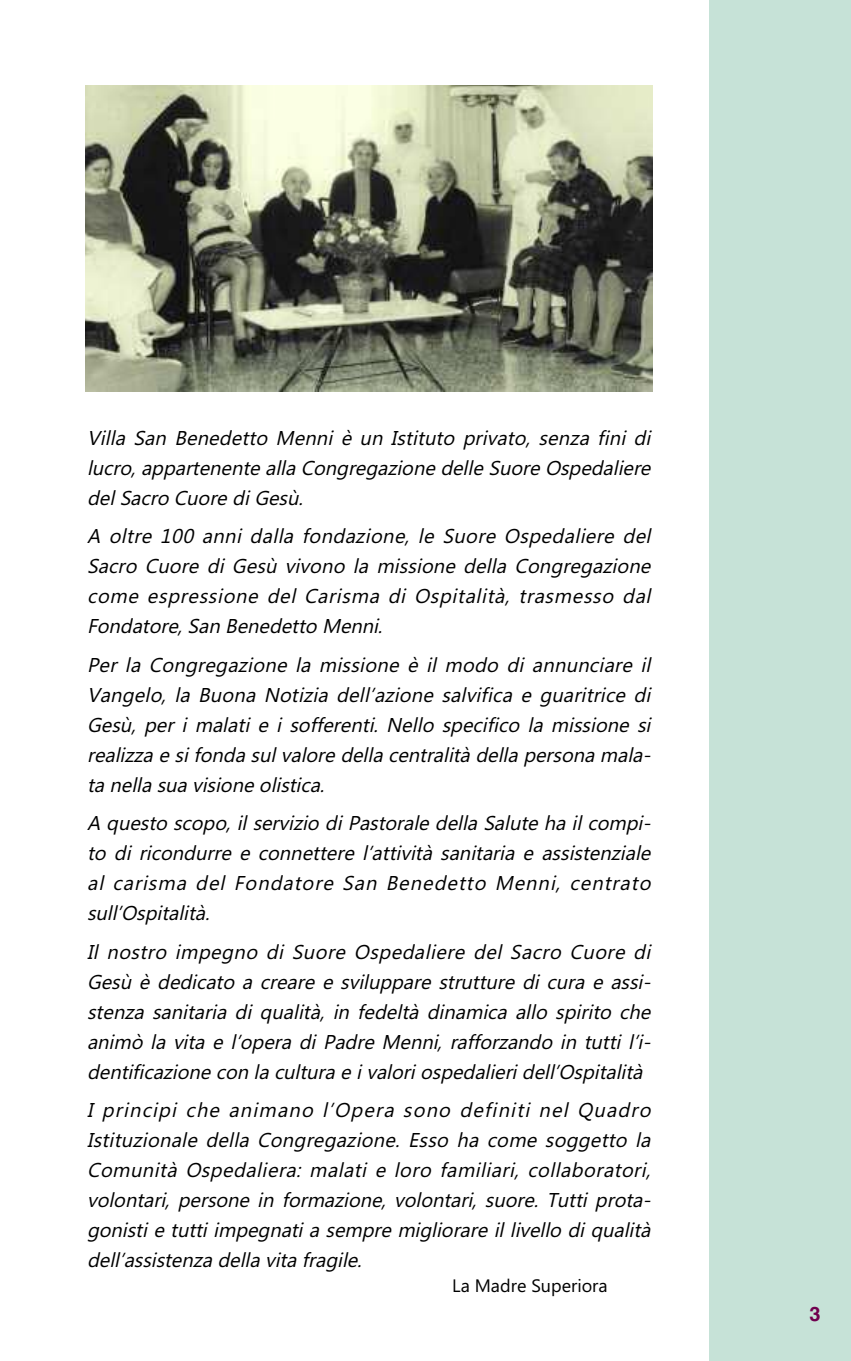
<style>
.page{position:relative;width:851px;height:1361px;background:#fff}
.page>*{position:absolute;margin:0;border:0;box-sizing:border-box;transform-origin:0 0}
.t1{font:italic 20px/30px "Segoe UI";color:#000;text-align:justify}
.t2{font:700 20px "Helvetica";color:#70004f}
.t3{font:18px "Segoe UI";color:#000}
</style>
<div class="page">
<div style="left:709px;top:0;width:141px;height:1361px;background:#c6e2d7"></div>
<img style="left:85px;top:85px;width:567px;height:306px">
<p class="t1" style="left:87px;top:423px;width:570px">Villa San Benedetto Menni è un Istituto privato, senza fini di lucro, appartenente alla Congregazione delle Suore Ospedaliere del Sacro Cuore di Gesù.</p>
<p class="t1" style="left:87px;top:521px;width:570px">A oltre 100 anni dalla fondazione, le Suore Ospedaliere del Sacro Cuore di Gesù vivono la missione della Congregazione come espressione del Carisma di Ospitalità, trasmesso dal Fondatore, San Benedetto Menni.</p>
<p class="t1" style="left:87px;top:650px;width:570px">Per la Congregazione la missione è il modo di annunciare il Vangelo, la Buona Notizia dell’azione salvifica e guaritrice di Gesù, per i malati e i sofferenti. Nello specifico la missione si realizza e si fonda sul valore della centralità della persona mala&shy;ta nella sua visione olistica.</p>
<p class="t1" style="left:87px;top:808px;width:570px">A questo scopo, il servizio di Pastorale della Salute ha il compi&shy;to di ricondurre e connettere l’attività sanitaria e assistenziale al carisma del Fondatore San Benedetto Menni, centrato sull’Ospitalità.</p>
<p class="t1" style="left:87px;top:937px;width:570px">Il nostro impegno di Suore Ospedaliere del Sacro Cuore di Gesù è dedicato a creare e sviluppare strutture di cura e assi&shy;stenza sanitaria di qualità, in fedeltà dinamica allo spirito che animò la vita e l’opera di Padre Menni, rafforzando in tutti l’i&shy;dentificazione con la cultura e i valori ospedalieri dell’Ospitalità</p>
<p class="t1" style="left:87px;top:1095px;width:570px">I principi che animano l’Opera sono definiti nel Quadro Istituzionale della Congregazione. Esso ha come soggetto la Comunità Ospedaliera: malati e loro familiari, collaboratori, volontari, persone in formazione, volontari, suore. Tutti prota&shy;gonisti e tutti impegnati a sempre migliorare il livello di qualità dell’assistenza della vita fragile.</p>
<p class="t3" style="left:452px;top:1275px;width:157px">La Madre Superiora</p>
<p class="t2" style="left:809px;top:1302px;width:13px">3</p>
</div>
